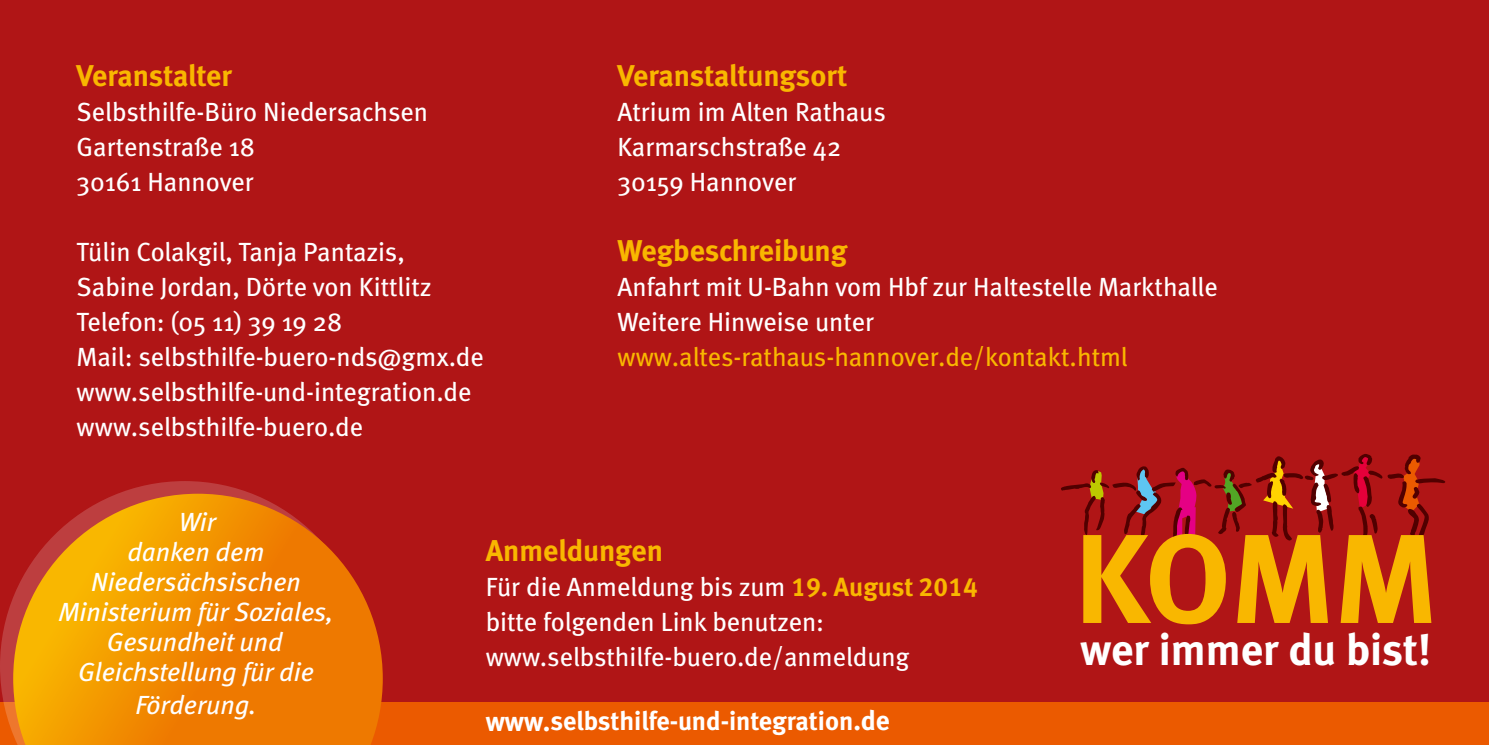
<style>
.page{position:relative;width:1489px;height:745px;background:#fff}
.page>*{position:absolute;margin:0;border:0;box-sizing:border-box;transform-origin:0 0}
.t1{font:700 126.25px "Meta";color:#f9b700}
.t2{font:700 44px "Meta";color:#fff}
.t3{font:700 30px "Meta";letter-spacing:-.005em;color:#f9b700}
.t4{font:26.25px/35px "Meta";color:#fff}
.t5{font:italic 26.25px/30px "Meta";color:#fff;text-align:center}
.t6{font:26.25px "Meta";color:#f9b700}
.t7{font:700 26.25px "Meta";color:#fff}
.s1{font-family:"Meta Bold LF";color:#f9b700}
.s2{font-size:27.5px}
</style>
<div class="page">
<div style="left:0;top:0;width:1488px;height:744px;background:#b01516"></div>
<div style="left:0;top:702px;width:1488px;height:42px;background:#eb5a00"></div>
<img style="left:0;top:481px;width:249px;height:253px">
<svg style="left:13px;top:493px;width:370px;height:251px;background:#e77c05"></svg>
<svg style="left:1061px;top:454px;width:383px;height:89px"></svg>
<p class="t3" style="left:77px;top:57px;width:157px">Veranstalter</p>
<p class="t4" style="left:77px;top:94px;width:353px">Selbsthilfe-Büro Niedersachsen<br>Gartenstraße 18<br>30161 Hannover</p>
<p class="t4" style="left:77px;top:234px;width:409px">Tülin Colakgil, Tanja Pantazis, Sabine Jordan, Dörte von Kittlitz Telefon: (05 11) 39 19 28<br>Mail: selbsthilfe-buero-nds@gmx.de www.selbsthilfe-und-integration.de www.selbsthilfe-buero.de</p>
<p class="t3" style="left:617px;top:58px;width:231px">Veranstaltungsort</p>
<p class="t4" style="left:617px;top:94px;width:270px">Atrium im Alten Rathaus<br>Karmarschstraße 42<br>30159 Hannover</p>
<p class="t3" style="left:617px;top:233px;width:231px">Wegbeschreibung</p>
<p class="t4" style="left:617px;top:269px;width:601px">Anfahrt mit U-Bahn vom Hbf zur Haltestelle Markthalle<br>Weitere Hinweise unter</p>
<p class="t6" style="left:617px;top:341px;width:511px">www.altes-rathaus-hannover.de/kontakt.html</p>
<p class="t5" style="left:59px;top:506px;width:276px">Wir<br>danken dem<br>Niedersächsischen<br>Ministerium für Soziales,<br>Gesundheit und<br>Gleichstellung für die</p>
<p class="t5" style="left:135px;top:689px;width:123px">Förderung.</p>
<p class="t3" style="left:485px;top:532px;width:179px">Anmeldungen</p>
<p class="t4" style="left:485px;top:568px;width:493px">Für die Anmeldung bis zum <span class="s1">19. August 2014 </span>bitte folgenden Link benutzen: www.selbsthilfe-buero.de/anmeldung</p>
<p class="t7" style="left:485px;top:705px;width:405px"><span class="s2">www.</span>selbsthilfe-und-integration<span class="s2">.de</span></p>
<h1 class="t1" style="left:1074px;top:503px;width:365px">KOMM</h1>
<h2 class="t2" style="left:1080px;top:623px;width:352px">wer immer du bist!</h2>
</div>
